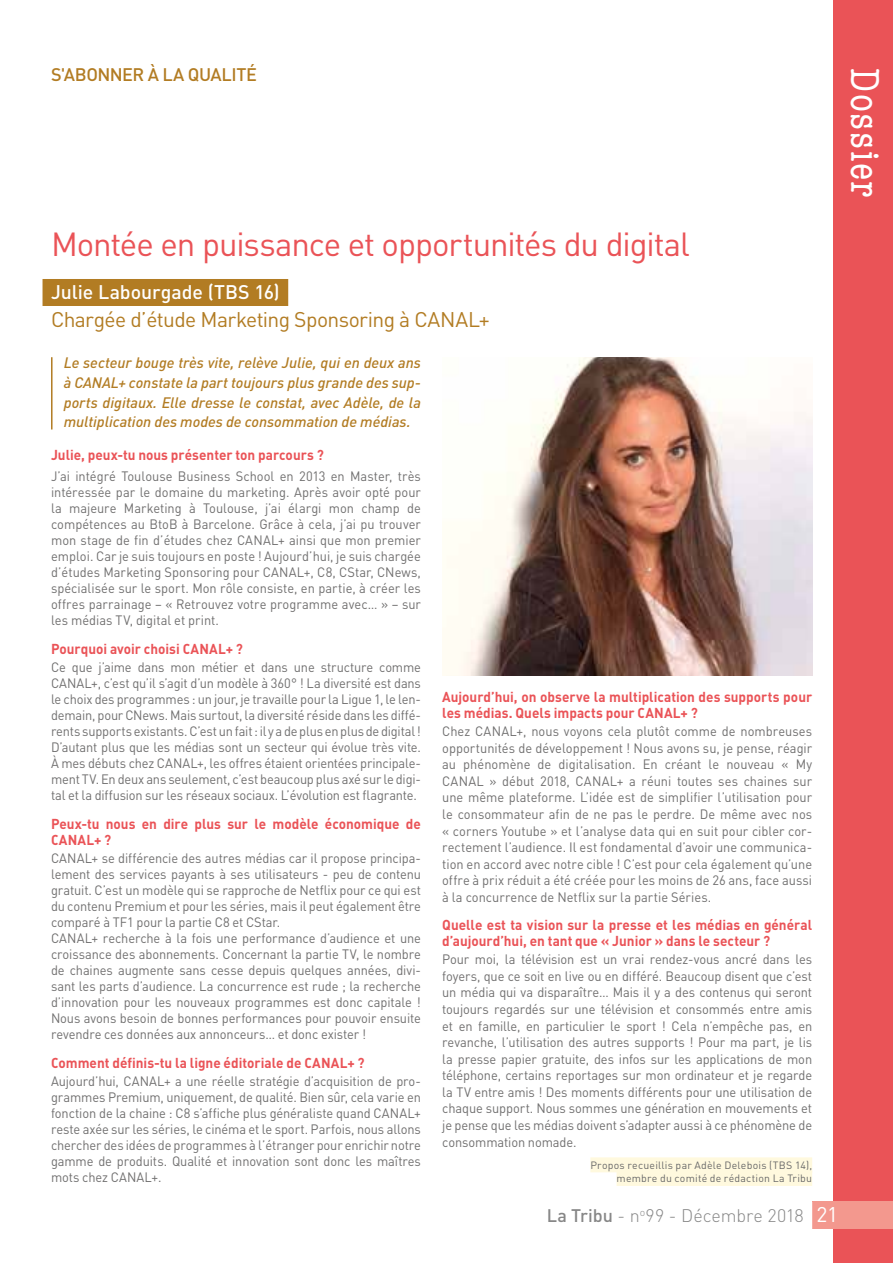
<style>
.page{position:relative;width:893px;height:1263px;background:#fff}
.page>*{position:absolute;margin:0;border:0;box-sizing:border-box;transform-origin:0 0}
.t1{font:condensed 40.5px "American Typewriter";letter-spacing:.04em;color:#fff}
.t2{font:33px "DIN";letter-spacing:-.035em;color:#ea5357}
.t3{font:21px "DIN";letter-spacing:-.03em;color:#b27c23}
.t4{font:21px "DIN";color:#fff}
.t5{font:500 19.5px "DIN";color:#fff}
.t6{font:300 18px "DIN";letter-spacing:-.005em;color:#878787}
.t7{font:500 18px "DIN";letter-spacing:-.03em;color:#b27c23}
.t8{font:italic 500 15px/19.8px "DIN";letter-spacing:-.005em;color:#b27c23}
.t9{font:700 14.25px/15.8px "DIN";color:#ea5357;scale:.95 1}
.t10{font:13.5px/16px "DIN";letter-spacing:-.01em;color:#706f6f;text-align:justify;scale:.95 1}
.t11{font:10.5px/13.5px "DIN";letter-spacing:.02em;color:#686868;text-align:right}
.s1{font-weight:500}
</style>
<div class="page">
<div style="left:833px;top:0;width:60px;height:1263px;background:#ea5357"></div>
<div style="left:812px;top:1202px;width:81px;height:27px;background:#f3988e"></div>
<div style="left:590px;top:1157px;width:222px;height:15px;background:#fff9de"></div>
<div style="left:617px;top:1171px;width:195px;height:15px;background:#fff9de"></div>
<div style="left:43px;top:279px;width:245px;height:27px;background:#b27c23"></div>
<hr style="left:51px;top:357px;width:2px;height:72px;background:#b27c23">
<img style="left:442px;top:357px;width:370px;height:318px">
<h3 class="t7" style="left:51px;top:63px;width:207px">S'abonner à la qualité</h3>
<h2 class="t2" style="left:51px;top:223px;width:640px">Montée en puissance et opportunités du digital</h2>
<h3 class="t5" style="left:51px;top:280px;width:230px">Julie Labourgade (TBS 16)</h3>
<h3 class="t3" style="left:51px;top:307px;width:440px">Chargée d’étude Marketing Sponsoring à CANAL+</h3>
<p class="t8" style="left:64px;top:352px;width:359px">Le secteur bouge très vite, relève Julie, qui en deux ans à CANA</p>
<p class="t8" style="left:64px;top:372px;width:359px;text-align:justify;text-indent:47px">L+ constate la part toujours plus grande des sup&shy;ports digitaux. Elle dresse le constat, avec Adèle, de la multiplication des modes de consommation de médias.</p>
<p class="t9" style="left:51px;top:447px;width:289px">Julie, peux-tu nous présenter ton parcours ?</p>
<p class="t10" style="left:51px;top:468px;width:391px">J’ai intégré Toulouse Business School en 2013 en Master, très intéressée par le domaine du marketing. Après avoir opté pour la majeure Marketing à Toulouse, j’ai élargi mon champ de compétences au BtoB à Barcelone. Grâce à cela, j’ai pu trouver mon stage de fin d’études chez CANAL+ ainsi que mon premier emploi. Car je suis toujours en poste ! Aujourd’hui, je suis chargée d’études Marketing Sponsoring pour CANAL+, C8, CStar, CNews, spécialisée sur le sport. Mon rôle consiste, en partie, à créer les offres parrainage – « Retrouvez votre programme avec… » – sur les médias TV, digital et print.</p>
<p class="t9" style="left:51px;top:640px;width:204px">Pourquoi avoir choisi CANAL+ ?</p>
<p class="t10" style="left:51px;top:658px;width:391px">Ce que j’aime dans mon métier et dans une structure comme CANAL+, c’est qu’il s’agit d’un modèle à 360° ! La diversité est dans le choix des programmes : un jour, je travaille pour la Ligue 1, le len&shy;demain, pour CNews. Mais surtout, la diversité réside dans les diffé&shy;rents supports existants. C’est un fait: il y a de plus en plus de digital!<br>D’autant plus que les médias sont un secteur qui évolue très vite.<br>À mes débuts chez CANAL+, les offres étaient orientées principale&shy;ment TV. En deux ans seulement, c’est beaucoup plus axé sur le digi&shy;tal et la diffusion sur les réseaux sociaux. L’évolution est flagrante.</p>
<p class="t9" style="left:51px;top:815px;width:391px">Peux-tu nous en dire plus sur le modèle économique de<br>CANAL+ ?</p>
<p class="t10" style="left:51px;top:849px;width:391px;text-align:left">CANAL+ se différencie des autres médias car il propose principa&shy;lement des services payants à ses utilisateurs - peu de contenu gratuit. C’est un modèle qui se rapproche de Netflix pour ce qui est du contenu Premium et pour les séries, mais il peut également être comparé à TF1 pour la partie C8 et CStar.<br>CANAL+ recherche à la fois une performance d’audience et une croissance des abonnements. Concernant la partie TV, le nombre de chaines augmente sans cesse depuis quelques années, divi&shy;sant les parts d’audience. La concurrence est rude ; la recherche d’innovation pour les nouveaux programmes est donc capitale !<br>Nous avons besoin de bonnes performances pour pouvoir ensuite revendre ces données aux annonceurs… et donc exister !</p>
<p class="t9" style="left:51px;top:1054px;width:332px">Comment définis-tu la ligne éditoriale de CANAL+ ?</p>
<p class="t10" style="left:51px;top:1073px;width:391px">Aujourd’hui, CANAL+ a une réelle stratégie d’acquisition de pro&shy;grammes Premium, uniquement, de qualité. Bien sûr, cela varie en fonction de la chaine : C8 s’affiche plus généraliste quand CANAL+ reste axée sur les séries, le cinéma et le sport. Parfois, nous allons chercher des idées de programmes à l’étranger pour enrichir notre gamme de produits. Qualité et innovation sont donc les maîtres mots chez CANAL+.</p>
<p class="t9" style="left:442px;top:689px;width:391px">Aujourd’hui, on observe la multiplication des supports pour les médias. Quels impacts pour CANAL+ ?</p>
<p class="t10" style="left:442px;top:723px;width:391px;line-height:16.5px">Chez CANAL+, nous voyons cela plutôt comme de nombreuses opportunités de développement ! Nous avons su, je pense, réagir au phénomène de digitalisation. En créant le nouveau « My Canal</p>
<p class="t10" style="left:442px;top:772px;width:391px;line-height:16.5px;text-indent:47px">» début 2018, CANAL+ a réuni toutes ses chaines sur une même plateforme. L’idée est de simplifier l’utilisation pour le consommateur afin de ne pas le perdre. De même avec nos « corners Youtube » et l’analyse data qui en suit pour cibler cor&shy;rectement l’audience. Il est fondamental d’avoir une communica&shy;tion en accord avec notre cible ! C’est pour cela également qu’une offre à prix réduit a été créée pour les moins de 26 ans, face aussi à la concurrence de Netflix sur la partie Séries.</p>
<p class="t9" style="left:442px;top:917px;width:391px">Quelle est ta vision sur la presse et les médias en général d’aujourd’hui, en tant que « Junior » dans le secteur ?</p>
<p class="t10" style="left:442px;top:951px;width:391px;line-height:16.5px">Pour moi, la télévision est un vrai rendez-vous ancré dans les foyers, que ce soit en live ou en différé. Beaucoup disent que c’est un média qui va disparaître… Mais il y a des contenus qui seront toujours regardés sur une télévision et consommés entre amis et en famille, en particulier le sport ! Cela n’empêche pas, en revanche, l’utilisation des autres supports ! Pour ma part, je lis la presse papier gratuite, des infos sur les applications de mon téléphone, certains reportages sur mon ordinateur et je regarde la TV entre amis ! Des moments différents pour une utilisation de chaque support. Nous sommes une génération en mouvements et je pense que les médias doivent s’adapter aussi à ce phénomène de consommation nomade.</p>
<p class="t11" style="left:590px;top:1158px;width:223px">Propos recueillis par Adèle Delebois (TBS 14), membre du comité de rédaction La Tribu</p>
<h3 class="t6" style="left:547px;top:1205px;width:258px"><span class="s1">La Tribu</span> - n<sup>o</sup>99 - Décembre 2018</h3>
<h3 class="t4" style="left:816px;top:1202px;width:23px">21</h3>
<h1 class="t1" style="left:887px;top:68px;width:131px;rotate:90deg">Dossier</h1>
</div>
